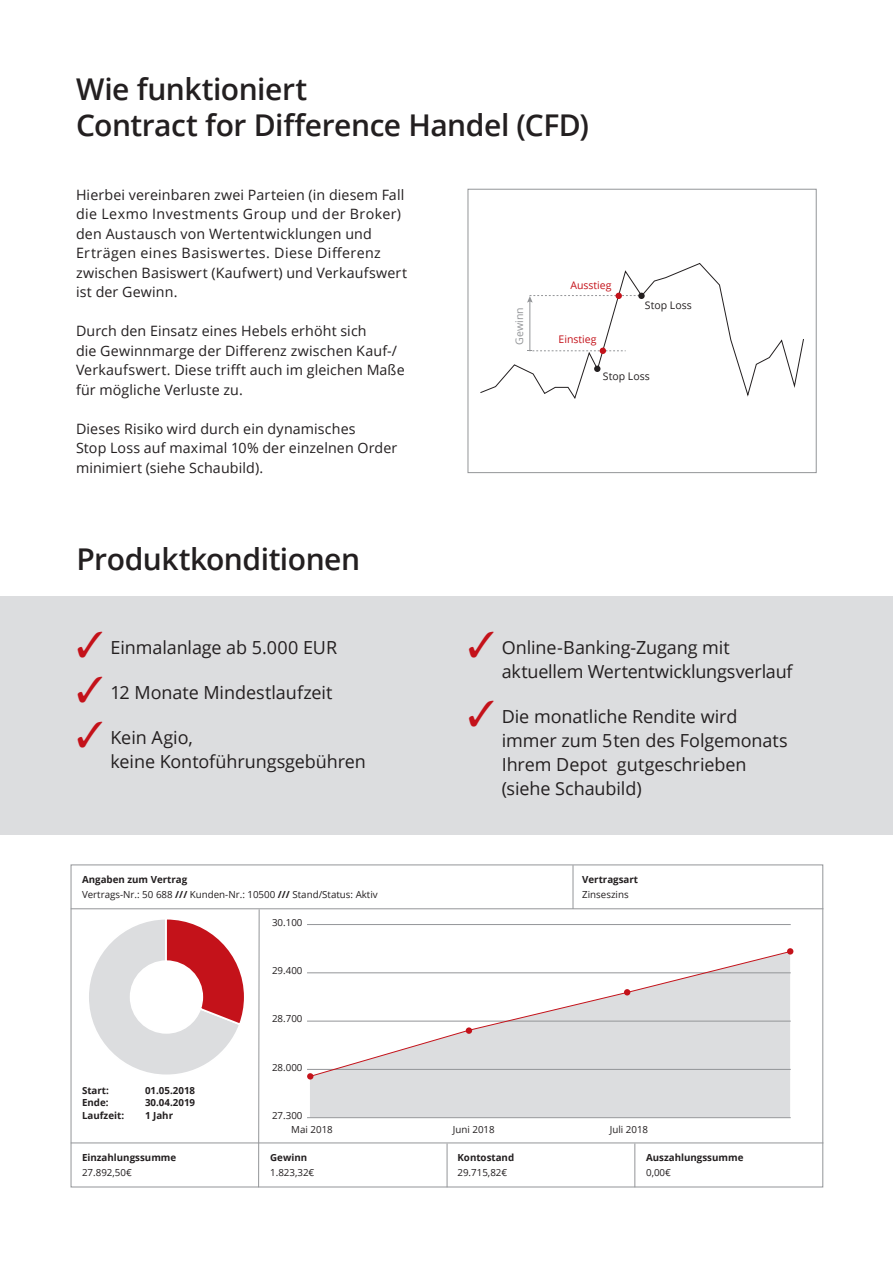
<style>
.page{position:relative;width:893px;height:1263px;background:#fff}
.page>*{position:absolute;margin:0;border:0;box-sizing:border-box;transform-origin:0 0}
.t1{font:600 30px/36px "Open Sans";letter-spacing:-.015em;color:#231f20}
.t2{font:18px/24px "Open Sans";letter-spacing:-.005em;color:#231f20}
.t3{font:14.25px/19.5px "Open Sans";letter-spacing:.01em;color:#231f20}
.t4{font:10.5px "Open Sans";color:#231f20}
.t5{font:10.5px "Open Sans";color:#c4121a}
.t6{font:10.5px "Open Sans";color:#939598}
.t7{font:9.75px/15.8px "Open Sans";color:#231f20}
.t8{font:700 9.75px "Open Sans";color:#231f20}
.s1{color:#c4121a}
.s2{font-weight:700}
</style>
<div class="page">
<svg style="left:480px;top:263px;width:324px;height:136px"></svg>
<div style="left:468px;top:189px;width:348px;height:284px;border:1px solid #939598"></div>
<div style="left:0;top:596px;width:893px;height:238px;background:#dcdddf"></div>
<div style="left:310px;top:1077px;width:480px;height:40px;background:#dcdddf"></div>
<hr style="left:71px;top:908px;width:752px;height:1px;background:#939598">
<hr style="left:307px;top:924px;width:484px;height:1px;background:#939598">
<hr style="left:71px;top:1143px;width:752px;height:1px;background:#939598">
<svg style="left:258px;top:909px;width:2px;height:279px"></svg>
<hr style="left:447px;top:1143px;width:1px;height:44px;background:#939598">
<hr style="left:635px;top:1143px;width:1px;height:44px;background:#939598">
<hr style="left:573px;top:865px;width:1px;height:44px;background:#939598">
<hr style="left:307px;top:972px;width:484px;height:1px;background:#939598">
<hr style="left:307px;top:1021px;width:484px;height:1px;background:#939598">
<hr style="left:307px;top:1069px;width:484px;height:1px;background:#939598">
<hr style="left:307px;top:1117px;width:484px;height:1px;background:#939598">
<svg style="left:309px;top:951px;width:482px;height:126px"></svg>
<svg style="left:307px;top:1073px;width:6px;height:6px"></svg>
<div style="left:466px;top:1027px;width:6px;height:7px;background:#c4121a;border-radius:50%"></div>
<svg style="left:624px;top:989px;width:6px;height:6px"></svg>
<svg style="left:787px;top:948px;width:6px;height:6px"></svg>
<svg style="left:89px;top:919px;width:155px;height:156px"></svg>
<h1 class="t1" style="left:76px;top:70px;width:514px">Wie funktioniert<br>Contract for Difference Handel (CFD)</h1>
<p class="t3" style="left:76px;top:185px;width:333px">Hierbei vereinbaren zwei Parteien (in diesem Fall die Lexmo Investments Group und der Broker) den Austausch von Wertentwicklungen und Erträgen eines Basiswertes. Diese Differenz zwischen Basiswert (Kaufwert) und Verkaufswert ist der Gewinn.</p>
<p class="t3" style="left:76px;top:321px;width:330px">Durch den Einsatz eines Hebels erhöht sich<br>die Gewinnmarge der Differenz zwischen Kauf-/ Verkaufswert. Diese trifft auch im gleichen Maße für mögliche Verluste zu.</p>
<p class="t3" style="left:76px;top:419px;width:323px">Dieses Risiko wird durch ein dynamisches<br>Stop Loss auf maximal 10% der einzelnen Order minimiert (siehe Schaubild).</p>
<h1 class="t1" style="left:77px;top:540px;width:285px">Produktkonditionen</h1>
<p class="t2" style="left:77px;top:635px;width:262px"><span class="s1">✓</span> Einmalanlage ab 5.000 EUR</p>
<p class="t2" style="left:77px;top:680px;width:258px"><span class="s1">✓</span> 12 Monate Mindestlaufzeit</p>
<p class="t2" style="left:111px;top:725px;width:257px;text-indent:-34px"><span class="s1">✓</span> Kein Agio,<br>keine Kontoführungsgebühren</p>
<p class="t7" style="left:82px;top:871px;width:297px"><span class="s2">Angaben zum Vertrag<br></span>Vertrags-Nr.: 50 688 <span class="s2">///</span> Kunden-Nr.: 10500 <span class="s2">///</span> Stand/Status: Aktiv</p>
<p class="t7" style="left:272px;top:914px;width:32px">30.100</p>
<p class="t7" style="left:272px;top:962px;width:32px">29.400</p>
<p class="t7" style="left:272px;top:1011px;width:32px">28.700</p>
<p class="t8" style="left:82px;top:1084px;width:28px">Start:</p>
<p class="t8" style="left:145px;top:1084px;width:52px">01.05.2018</p>
<p class="t8" style="left:82px;top:1096px;width:28px">Ende:</p>
<p class="t8" style="left:145px;top:1096px;width:52px">30.04.2019</p>
<p class="t8" style="left:82px;top:1108px;width:44px">Laufzeit:</p>
<p class="t8" style="left:145px;top:1108px;width:30px">1 Jahr</p>
<p class="t8" style="left:82px;top:1150px;width:96px">Einzahlungssumme</p>
<p class="t7" style="left:82px;top:1165px;width:51px">27.892,50€</p>
<p class="t7" style="left:272px;top:1059px;width:32px">28.000</p>
<p class="t7" style="left:291px;top:1108px;width:43px;line-height:14px;text-indent:-19px">27.300<br>Mai 2018</p>
<p class="t8" style="left:270px;top:1150px;width:38px">Gewinn</p>
<p class="t7" style="left:270px;top:1165px;width:46px">1.823,32€</p>
<p class="t6" style="left:512px;top:345px;width:39px;rotate:-90deg">Gewinn</p>
<p class="t5" style="left:570px;top:278px;width:43px">Ausstieg</p>
<p class="t5" style="left:559px;top:332px;width:39px">Einstieg</p>
<p class="t4" style="left:645px;top:298px;width:48px">Stop Loss</p>
<p class="t4" style="left:603px;top:369px;width:48px">Stop Loss</p>
<p class="t2" style="left:502px;top:635px;width:292px;text-indent:-34px"><span class="s1">✓</span> Online-Banking-Zugang mit aktuellem Wertentwicklungsverlauf</p>
<p class="t2" style="left:502px;top:704px;width:288px;text-indent:-34px"><span class="s1">✓</span> Die monatliche Rendite wird immer zum 5ten des Folgemonats<br>Ihrem Depot gutgeschrieben (siehe Schaubild)</p>
<p class="t8" style="left:582px;top:872px;width:57px">Vertragsart</p>
<p class="t7" style="left:582px;top:887px;width:48px">Zinseszins</p>
<p class="t7" style="left:453px;top:1121px;width:43px">Juni 2018</p>
<p class="t7" style="left:610px;top:1121px;width:40px">Juli 2018</p>
<p class="t8" style="left:457px;top:1150px;width:58px">Kontostand</p>
<p class="t7" style="left:457px;top:1165px;width:51px">29.715,82€</p>
<p class="t8" style="left:646px;top:1150px;width:99px">Auszahlungssumme</p>
<p class="t7" style="left:646px;top:1165px;width:26px">0,00€</p>
</div>
